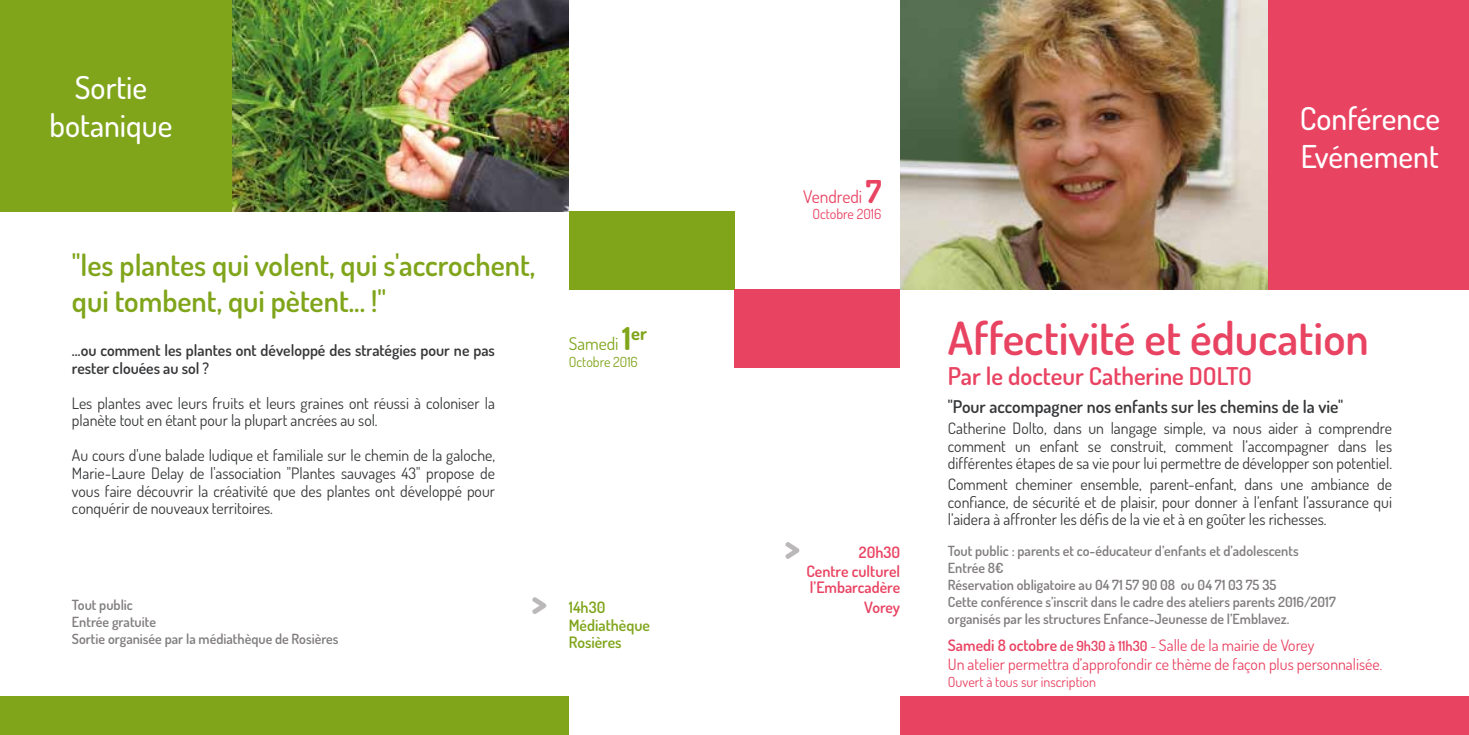
<style>
.page{position:relative;width:1469px;height:735px;background:#fff}
.page>*{position:absolute;margin:0;border:0;box-sizing:border-box;transform-origin:0 0}
.t1{font:600 45.5px "Dosis";color:#e94362}
.t2{font:800 37.45px "Dosis";color:#bbb8b9}
.t3{font:500 31.5px/37.8px "Dosis";color:#fff;text-align:center}
.t4{font:600 29.75px/35.7px "Dosis";color:#80a51b}
.t5{font:600 24.5px "Dosis";color:#e94362}
.t6{font:600 17.5px "Dosis";color:#363739}
.t7{font:17.5px "Dosis";color:#80a51b}
.t8{font:17.5px "Dosis";color:#e94362}
.t9{font:15.75px/17.5px "Dosis";color:#363739;text-align:justify}
.t10{font:15.75px/18.9px "Dosis";color:#e94362}
.t11{font:600 15.75px/17.5px "Dosis";color:#363739}
.t12{font:600 15.75px/19.2px "Dosis";color:#e94362;text-align:right}
.t13{font:600 15.75px/17.5px "Dosis";color:#80a51b}
.t14{font:600 14px/16.8px "Dosis";color:#817d7e}
.t15{font:14px "Dosis";color:#e94362}
.t16{font:14px "Dosis";color:#80a51b}
.s1{font-weight:700;font-size:31.5px}
.s2{font-weight:600}
.s3{font-weight:600;font-size:14px}
.s4{font-size:14px}
</style>
<div class="page">
<div style="left:0;top:0;width:569px;height:211px;background:#80a51b"></div>
<div style="left:0;top:696px;width:569px;height:38px;background:#80a51b"></div>
<div style="left:569px;top:211px;width:165px;height:78px;background:#80a51b"></div>
<img style="left:232px;top:0;width:337px;height:211px">
<div style="left:900px;top:0;width:568px;height:289px;background:#e94362"></div>
<div style="left:900px;top:696px;width:568px;height:38px;background:#e94362"></div>
<div style="left:734px;top:289px;width:166px;height:78px;background:#e94362"></div>
<img style="left:900px;top:0;width:367px;height:289px">
<svg style="left:785px;top:542px;width:14px;height:16px"></svg>
<h3 class="t3" style="left:50px;top:68px;width:124px">Sortie botanique</h3>
<h3 class="t4" style="left:72px;top:247px;width:465px">"les plantes qui volent, qui s'accrochent, qui tombent, qui pètent... !"</h3>
<p class="t11" style="left:72px;top:341px;width:424px">…ou comment les plantes ont développé des stratégies pour ne pas rester clouées au sol ?</p>
<p class="t9" style="left:72px;top:394px;width:424px">Les plantes avec leurs fruits et leurs graines ont réussi à coloniser la planète tout en étant pour la plupart ancrées au sol.</p>
<p class="t9" style="left:72px;top:446px;width:424px">Au cours d'une balade ludique et familiale sur le chemin de la galoche, Marie-Laure Delay de l'association "Plantes sauvages 43" propose de vous faire découvrir la créativité que des plantes ont développé pour conquérir de nouveaux territoires.</p>
<p class="t7" style="left:569px;top:332px;width:80px">Samedi <span class="s1">1</span><sup>er</sup></p>
<p class="t16" style="left:569px;top:352px;width:71px">Octobre 2016</p>
<p class="t14" style="left:72px;top:596px;width:268px">Tout public<br>Entrée gratuite<br>Sortie organisée par la médiathèque de Rosières</p>
<h2 class="t2" style="left:531px;top:578px;width:17px">&gt;</h2>
<p class="t13" style="left:569px;top:598px;width:83px">14h30<br>Médiathèque<br>Rosières</p>
<p class="t8" style="left:803px;top:184px;width:80px">Vendredi <span class="s1">7</span></p>
<p class="t15" style="left:812px;top:205px;width:71px">Octobre 2016</p>
<p class="t12" style="left:806px;top:542px;width:95px">20h30<br>Centre culturel</p>
<p class="t12" style="left:810px;top:577px;width:92px">l’Embarcadère<br>Vorey</p>
<h3 class="t3" style="left:1299px;top:99px;width:142px;text-align:left">Conférence<br>Evénement</h3>
<h1 class="t1" style="left:947px;top:308px;width:422px">Affectivité et éducation</h1>
<h3 class="t5" style="left:947px;top:359px;width:306px">Par le docteur Catherine DOLTO</h3>
<p class="t6" style="left:947px;top:395px;width:397px">"Pour accompagner nos enfants sur les chemins de la vie"</p>
<p class="t9" style="left:947px;top:419px;width:445px">Catherine Dolto, dans un langage simple, va nous aider à comprendre comment un enfant se construit, comment l’accompagner dans les différentes étapes de sa vie pour lui permettre de développer son potentiel.</p>
<p class="t9" style="left:947px;top:475px;width:445px">Comment cheminer ensemble, parent-enfant, dans une ambiance de confiance, de sécurité et de plaisir, pour donner à l’enfant l’assurance qui l’aidera à affronter les défis de la vie et à en goûter les richesses.</p>
<p class="t14" style="left:947px;top:542px;width:389px">Tout public : parents et co-éducateur d’enfants et d’adolescents Entrée 8€<br>Réservation obligatoire au 04 71 57 90 08 ou 04 71 03 75 35<br>Cette conférence s’inscrit dans le cadre des ateliers parents 2016/2017 organisés par les structures Enfance-Jeunesse de l’Emblavez.</p>
<p class="t10" style="left:947px;top:635px;width:435px"><span class="s2">Samedi 8 octobre</span> <span class="s3">de 9h30 à 11h30</span> <span class="s4">-</span> Salle de la mairie de Vorey<br>Un atelier permettra d’approfondir ce thème de façon plus personnalisée<span class="s4">.</span></p>
<p class="t15" style="left:947px;top:672px;width:150px">Ouvert à tous sur inscription</p>
</div>
